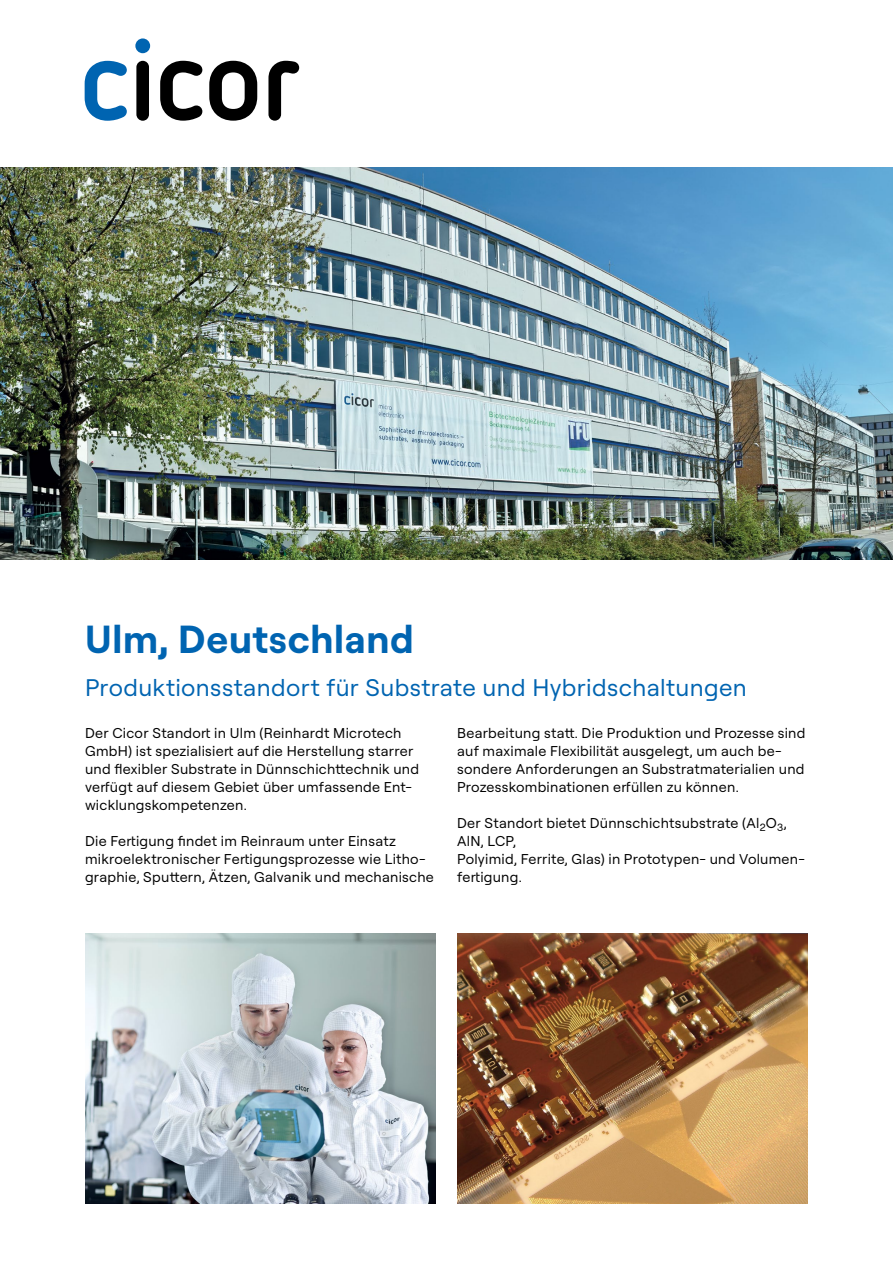
<style>
.page{position:relative;width:893px;height:1263px;background:#fff}
.page>*{position:absolute;margin:0;border:0;box-sizing:border-box;transform-origin:0 0}
.t1{font:700 39.15px "Roobert PRO";letter-spacing:.02em;color:#0064b1}
.t2{font:24px "Roobert PRO";letter-spacing:.015em;color:#0064b1}
.t3{font:14.25px/18px "Roobert PRO";letter-spacing:.015em;color:#000}
</style>
<div class="page">
<svg style="left:85px;top:61px;width:42px;height:60px"></svg>
<div style="left:135px;top:38px;width:15px;height:15px;background:#0064b1;border-radius:50%"></div>
<div style="left:136px;top:61px;width:13px;height:60px;background:#000;border-radius:6px"></div>
<svg style="left:160px;top:61px;width:42px;height:60px"></svg>
<svg style="left:209px;top:61px;width:48px;height:60px"></svg>
<svg style="left:268px;top:61px;width:31px;height:60px"></svg>
<img style="left:0;top:168px;width:893px;height:392px">
<img style="left:85px;top:933px;width:351px;height:270px">
<img style="left:457px;top:933px;width:351px;height:270px">
<h1 class="t1" style="left:85px;top:611px;width:330px">Ulm, Deutschland</h1>
<h2 class="t2" style="left:85px;top:670px;width:663px">Produktionsstandort für Substrate und Hybridschaltungen</h2>
<p class="t3" style="left:85px;top:723px;width:335px">Der Cicor Standort in Ulm (Reinhardt Microtech GmbH) ist spezialisiert auf die Herstellung starrer und flexibler Substrate in Dünnschichttechnik und verfügt auf diesem Gebiet über umfassende Ent&shy;wicklungskompetenzen.</p>
<p class="t3" style="left:85px;top:831px;width:350px">Die Fertigung findet im Reinraum unter Einsatz mikroelektronischer Fertigungsprozesse wie Litho&shy;graphie, Sputtern, Ätzen, Galvanik und mechanische</p>
<p class="t3" style="left:457px;top:723px;width:350px">Bearbeitung statt. Die Produktion und Prozesse sind auf maximale Flexibilität ausgelegt, um auch be&shy;sondere Anforderungen an Substratmaterialien und Prozesskombinationen erfüllen zu können.</p>
<p class="t3" style="left:457px;top:813px;width:349px">Der Standort bietet Dünnschichtsubstrate (Al<sub>2</sub>O<sub>3</sub>,<br>AlN, LCP,<br>Polyimid, Ferrite, Glas) in Prototypen- und Volumen&shy;fertigung.</p>
</div>
